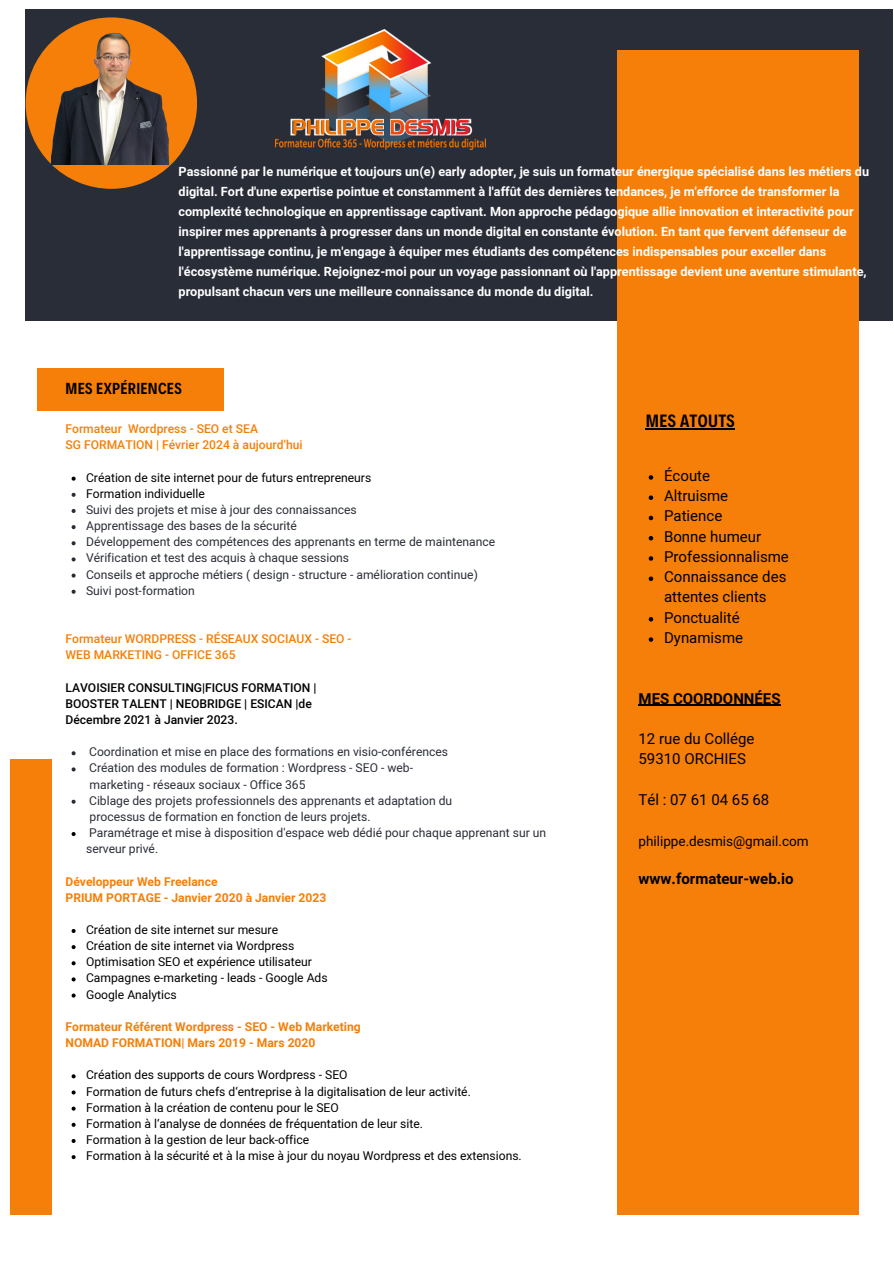
<style>
.page{position:relative;width:894px;height:1264px;background:#fff}
.page>*{position:absolute;margin:0;border:0;box-sizing:border-box;transform-origin:0 0}
.t1{font:600 18px "Decalotype";letter-spacing:.02em;color:#000}
.t2{font:600 16.2px "Decalotype";letter-spacing:.02em;color:#000}
.t3{font:15px/20.2px "Mardoto";color:#000}
.t4{font:700 15px "Mardoto";color:#000}
.t5{font:13.5px "Mardoto";color:#000}
.t6{font:700 12.6px/20.1px "Mardoto";color:#fff}
.t7{font:12.15px/16.2px "Mardoto";color:#292d37}
.t8{font:12.15px "Mardoto";color:#000}
.t9{font:700 12.15px/16.2px "Mardoto";color:#f57f08}
.t10{font:500 12.15px/16.2px "Mardoto";color:#f57f08}
.t11{font:500 12.15px/16.2px "Mardoto";color:#000}
</style>
<div class="page">
<div style="left:26px;top:9px;width:866px;height:311px;background:#292d37"></div>
<div style="left:617px;top:51px;width:242px;height:1163px;background:#f57f08"></div>
<div style="left:37px;top:368px;width:186px;height:43px;background:#f57f08"></div>
<div style="left:10px;top:759px;width:41px;height:455px;background:#f57f08"></div>
<img style="left:275px;top:29px;width:210px;height:120px">
<svg style="left:72px;top:476px;width:4px;height:4px"></svg>
<svg style="left:72px;top:493px;width:4px;height:4px"></svg>
<svg style="left:72px;top:509px;width:4px;height:4px"></svg>
<svg style="left:72px;top:525px;width:4px;height:4px"></svg>
<svg style="left:72px;top:541px;width:4px;height:4px"></svg>
<svg style="left:72px;top:557px;width:4px;height:4px"></svg>
<svg style="left:72px;top:573px;width:4px;height:4px"></svg>
<svg style="left:72px;top:589px;width:4px;height:4px"></svg>
<svg style="left:72px;top:751px;width:4px;height:4px"></svg>
<svg style="left:72px;top:767px;width:4px;height:4px"></svg>
<svg style="left:72px;top:799px;width:4px;height:4px"></svg>
<svg style="left:72px;top:832px;width:4px;height:4px"></svg>
<svg style="left:72px;top:929px;width:4px;height:4px"></svg>
<svg style="left:72px;top:945px;width:4px;height:4px"></svg>
<svg style="left:72px;top:961px;width:4px;height:4px"></svg>
<svg style="left:72px;top:977px;width:4px;height:4px"></svg>
<svg style="left:72px;top:993px;width:4px;height:4px"></svg>
<svg style="left:72px;top:1074px;width:4px;height:4px"></svg>
<svg style="left:72px;top:1090px;width:4px;height:4px"></svg>
<svg style="left:72px;top:1106px;width:4px;height:4px"></svg>
<svg style="left:72px;top:1122px;width:4px;height:4px"></svg>
<svg style="left:72px;top:1139px;width:4px;height:3px"></svg>
<svg style="left:72px;top:1155px;width:4px;height:4px"></svg>
<div style="left:26px;top:17px;width:171px;height:172px;background:#f57f08;border-radius:50%"></div>
<img style="left:51px;top:27px;width:120px;height:138px">
<hr style="left:645px;top:428px;width:90px;height:1px;background:#000">
<svg style="left:648px;top:475px;width:5px;height:4px"></svg>
<svg style="left:648px;top:495px;width:5px;height:5px"></svg>
<svg style="left:648px;top:515px;width:5px;height:5px"></svg>
<svg style="left:648px;top:536px;width:5px;height:4px"></svg>
<svg style="left:648px;top:556px;width:5px;height:4px"></svg>
<svg style="left:648px;top:576px;width:5px;height:5px"></svg>
<svg style="left:648px;top:617px;width:5px;height:4px"></svg>
<svg style="left:648px;top:637px;width:5px;height:4px"></svg>
<hr style="left:638px;top:704px;width:142px;height:2px;background:#000">
<p class="t6" style="left:178px;top:161px;width:692px">Passionné par le numérique et toujours un(e) early adopter, je suis un formateur énergique spécialisé dans les métiers du digital. Fort d'une expertise pointue et constamment à l'affût des dernières tendances, je m'efforce de transformer la complexité technologique en apprentissage captivant. Mon approche pédagogique allie innovation et interactivité pour inspirer mes apprenants à progresser dans un monde digital en constante évolution. En tant que fervent défenseur de l'apprentissage continu, je m'engage à équiper mes étudiants des compétences indispensables pour exceller dans l'écosystème numérique. Rejoignez-moi pour un voyage passionnant où l'apprentissage devient une aventure stimulante, propulsant chacun vers une meilleure connaissance du monde du digital.</p>
<p class="t2" style="left:65px;top:377px;width:118px">MES EXPÉRIENCES</p>
<p class="t10" style="left:65px;top:421px;width:239px">Formateur Wordpress - SEO et SEA<br>SG FORMATION | Février 2024 à aujourd’hui</p>
<h5 class="t8" style="left:86px;top:470px;width:286px">Création de site internet pour de futurs entrepreneurs</h5>
<h1 class="t8" style="left:86px;top:486px;width:120px">Formation individuelle</h1>
<p class="t7" style="left:86px;top:501px;width:272px">Suivi des projets et mise à jour des connaissances</p>
<p class="t7" style="left:86px;top:518px;width:212px">Apprentissage des bases de la sécurité</p>
<p class="t7" style="left:86px;top:534px;width:410px">Développement des compétences des apprenants en terme de maintenance</p>
<p class="t7" style="left:86px;top:550px;width:264px">Vérification et test des acquis à chaque sessions</p>
<p class="t7" style="left:86px;top:566px;width:393px">Conseils et approche métiers ( design - structure - amélioration continue)</p>
<p class="t7" style="left:86px;top:582px;width:110px">Suivi post-formation</p>
<p class="t10" style="left:65px;top:631px;width:287px">Formateur WORDPRESS - RÉSEAUX SOCIAUX - SEO -<br>WEB MARKETING - OFFICE 365</p>
<p class="t11" style="left:65px;top:679px;width:252px">LAVOISIER CONSULTING|FICUS FORMATION |<br>BOOSTER TALENT | NEOBRIDGE | ESICAN |de<br>Décembre 2021 à Janvier 2023.</p>
<h2 class="t7" style="left:89px;top:744px;width:360px">Coordination et mise en place des formations en visio-conférences</h2>
<h4 class="t7" style="left:89px;top:760px;width:325px">Création des modules de formation : Wordpress - SEO - web-</h4>
<h4 class="t7" style="left:89px;top:776px;width:217px">marketing - réseaux sociaux - Office 365</h4>
<h4 class="t7" style="left:89px;top:792px;width:364px">Ciblage des projets professionnels des apprenants et adaptation du</h4>
<h3 class="t7" style="left:89px;top:808px;width:282px">processus de formation en fonction de leurs projets.</h3>
<h1 class="t7" style="left:86px;top:824px;width:461px">Paramétrage et mise à disposition d'espace web dédié pour chaque apprenant sur un serveur privé.</h1>
<h5 class="t9" style="left:65px;top:873px;width:262px">Développeur Web Freelance<br>PRIUM PORTAGE - Janvier 2020 à Janvier 2023</h5>
<p class="t8" style="left:86px;top:922px;width:193px">Création de site internet sur mesure</p>
<p class="t8" style="left:86px;top:938px;width:210px">Création de site internet via Wordpress</p>
<p class="t8" style="left:86px;top:955px;width:227px">Optimisation SEO et expérience utilisateur</p>
<p class="t8" style="left:86px;top:971px;width:243px">Campagnes e-marketing - leads - Google Ads</p>
<p class="t8" style="left:86px;top:987px;width:92px">Google Analytics</p>
<p class="t9" style="left:65px;top:1018px;width:297px">Formateur Référent Wordpress - SEO - Web Marketing<br>NOMAD FORMATION| Mars 2019 - Mars 2020</p>
<p class="t8" style="left:86px;top:1068px;width:263px">Création des supports de cours Wordpress - SEO</p>
<p class="t8" style="left:86px;top:1084px;width:386px">Formation de futurs chefs d‘entreprise à la digitalisation de leur activité.</p>
<h5 class="t8" style="left:86px;top:1100px;width:254px">Formation à la création de contenu pour le SEO</h5>
<h5 class="t8" style="left:86px;top:1116px;width:338px">Formation à l‘analyse de données de fréquentation de leur site.</h5>
<p class="t8" style="left:86px;top:1132px;width:224px">Formation à la gestion de leur back-office</p>
<p class="t8" style="left:86px;top:1148px;width:437px">Formation à la sécurité et à la mise à jour du noyau Wordpress et des extensions.</p>
<p class="t1" style="left:645px;top:409px;width:90px">MES ATOUTS</p>
<h5 class="t3" style="left:664px;top:465px;width:48px">Écoute</h5>
<p class="t3" style="left:664px;top:486px;width:66px">Altruisme</p>
<p class="t3" style="left:664px;top:506px;width:60px">Patience</p>
<p class="t3" style="left:664px;top:526px;width:99px">Bonne humeur</p>
<p class="t3" style="left:664px;top:546px;width:126px">Professionnalisme</p>
<p class="t3" style="left:664px;top:567px;width:124px">Connaissance des attentes clients</p>
<h5 class="t3" style="left:664px;top:607px;width:77px">Ponctualité</h5>
<p class="t3" style="left:664px;top:627px;width:81px">Dynamisme</p>
<p class="t4" style="left:638px;top:689px;width:143px">MES COORDONNÉES</p>
<p class="t3" style="left:638px;top:729px;width:117px">12 rue du Collége<br>59310 ORCHIES</p>
<p class="t3" style="left:638px;top:789px;width:132px">Tél : 07 61 04 65 68</p>
<p class="t5" style="left:638px;top:833px;width:172px">philippe.desmis@gmail.com</p>
<p class="t4" style="left:638px;top:869px;width:157px">www.formateur-web.io</p>
</div>
